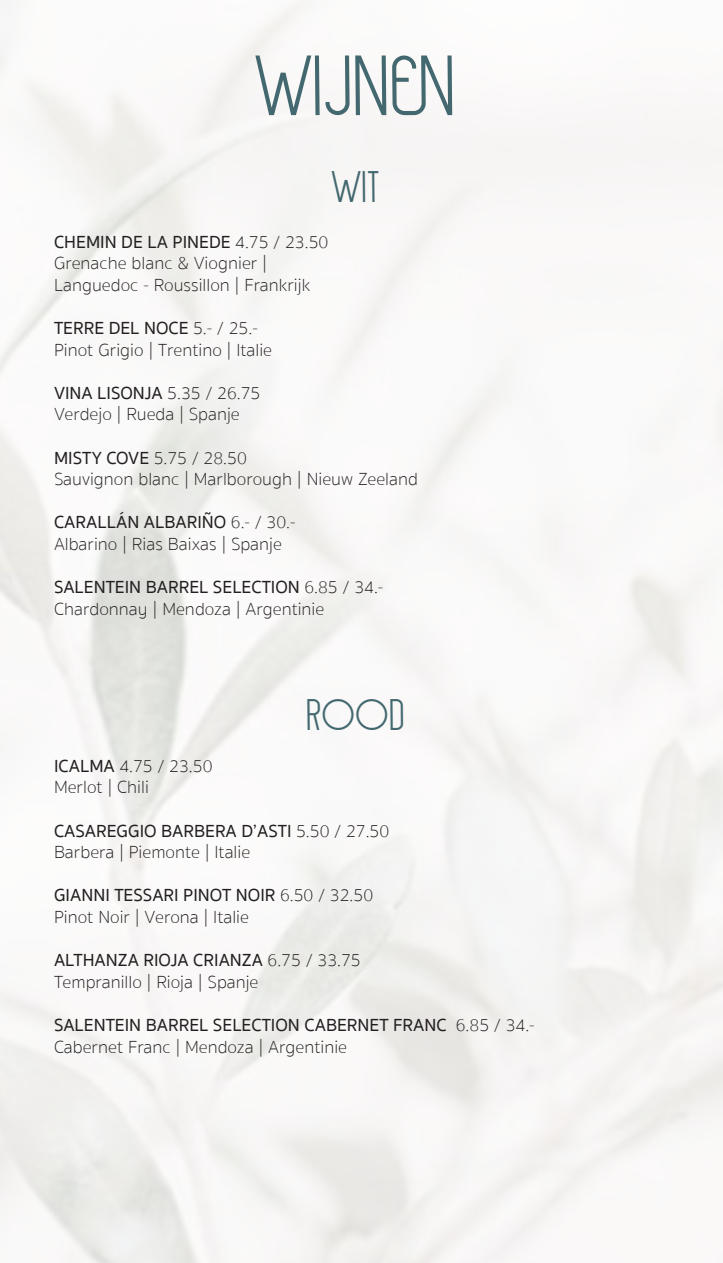
<style>
.page{position:relative;width:723px;height:1263px;background:#fff}
.page>*{position:absolute;margin:0;border:0;box-sizing:border-box;transform-origin:0 0}
.t1{font:87px "Hollenamaresans";color:#43686f}
.t2{font:45px "Hollenamaresans";color:#43686f}
.t3{font:100 18px "Sukhumvit Set";color:#231f20}
.t4{font:500 18px "Sukhumvit Set";color:#231f20}
.s1{font-weight:100}
.s2{font-weight:500}
</style>
<div class="page">
<p class="t1" style="left:255px;top:46px;width:204px">WIJNEN</p>
<p class="t2" style="left:332px;top:166px;width:51px">WIT</p>
<p class="t4" style="left:54px;top:229px;width:276px">CHEMIN DE LA PINEDE <span class="s1">4.75 / 23.50</span></p>
<p class="t3" style="left:54px;top:251px;width:214px">Grenache blanc &amp; Viognier |</p>
<p class="t3" style="left:54px;top:273px;width:258px">Languedoc - Roussillon | Frankrijk</p>
<p class="t4" style="left:54px;top:315px;width:205px">TERRE DEL NOCE <span class="s1">5.- / 25.-</span></p>
<p class="t3" style="left:54px;top:337px;width:220px">Pinot Grigio | Trentino | Italie</p>
<p class="t4" style="left:54px;top:380px;width:208px">VINA LISONJA <span class="s1">5.35 / 26.75</span></p>
<p class="t3" style="left:54px;top:402px;width:187px">Verdejo | Rueda | Spanje</p>
<p class="t3" style="left:54px;top:445px;width:194px"><span class="s2">MISTY COVE</span> 5.75 / 28.50</p>
<p class="t3" style="left:54px;top:467px;width:365px">Sauvignon blanc | Marlborough | Nieuw Zeeland</p>
<p class="t4" style="left:54px;top:510px;width:243px">CARALLÁN ALBARIÑO <span class="s1">6.- / 30.-</span></p>
<p class="t3" style="left:54px;top:532px;width:229px">Albarino | Rias Baixas | Spanje</p>
<p class="t4" style="left:54px;top:575px;width:331px">SALENTEIN BARREL SELECTION <span class="s1">6.85 / 34.-</span></p>
<p class="t3" style="left:54px;top:597px;width:272px">Chardonnay | Mendoza | Argentinie</p>
<p class="t2" style="left:307px;top:694px;width:100px">ROOD</p>
<p class="t3" style="left:54px;top:754px;width:160px"><span class="s2">ICALMA</span> 4.75 / 23.50</p>
<p class="t3" style="left:54px;top:775px;width:96px">Merlot | Chili</p>
<p class="t4" style="left:54px;top:818px;width:337px">CASAREGGIO BARBERA D’ASTI <span class="s1">5.50 / 27.50</span></p>
<p class="t3" style="left:54px;top:840px;width:198px">Barbera | Piemonte | Italie</p>
<p class="t4" style="left:54px;top:883px;width:321px">GIANNI TESSARI PINOT NOIR <span class="s1">6.50 / 32.50</span></p>
<p class="t3" style="left:54px;top:905px;width:197px">Pinot Noir | Verona | Italie</p>
<p class="t4" style="left:54px;top:948px;width:308px">ALTHANZA RIOJA CRIANZA <span class="s1">6.75 / 33.75</span></p>
<p class="t3" style="left:54px;top:970px;width:206px">Tempranillo | Rioja | Spanje</p>
<p class="t4" style="left:54px;top:1012px;width:482px">SALENTEIN BARREL SELECTION CABERNET FRANC <span class="s1">6.85 / 34.-</span></p>
<p class="t3" style="left:54px;top:1034px;width:295px">Cabernet Franc | Mendoza | Argentinie</p>
</div>
